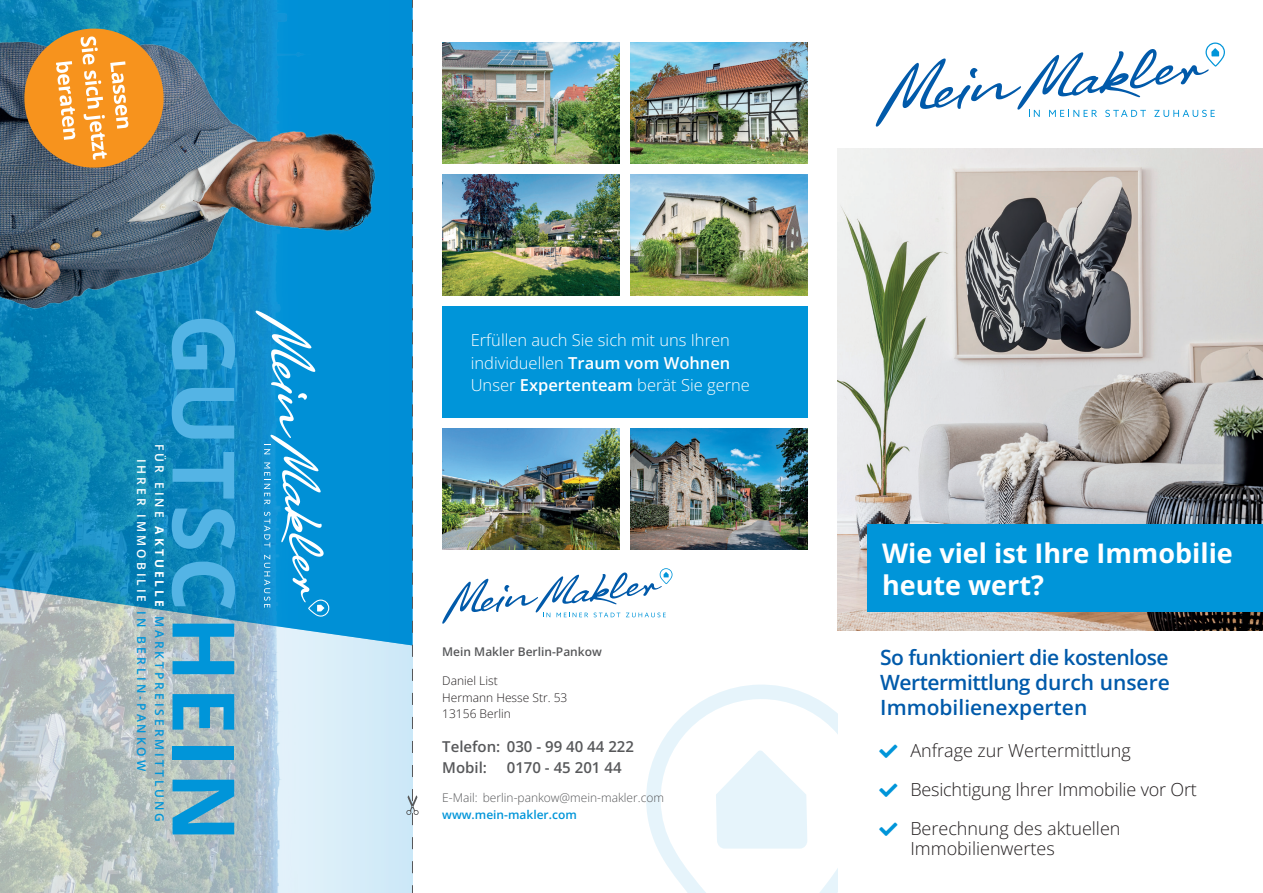
<style>
.page{position:relative;width:1263px;height:893px;background:#fff}
.page>*{position:absolute;margin:0;border:0;box-sizing:border-box;transform-origin:0 0}
.t1{font:700 86.4px "Open Sans";letter-spacing:.05em;color:#54b4e5}
.t2{font:700 27px/32.4px "Open Sans";color:#fff}
.t3{font:600 21px/25.2px "Open Sans";color:#015aaa;text-align:justify}
.t4{font:300 18px/39px "Open Sans";color:#231f20}
.t5{font:300 16.5px/22.5px "Open Sans";color:#fff}
.t6{font:600 15px/21px "Open Sans";color:#57585a}
.t7{font:600 12px/18px "Open Sans";letter-spacing:.25em;color:#0095d9}
.t8{font:300 12px/16.5px "Open Sans";color:#231f20}
.t9{font:300 12px "Open Sans";color:#57585a}
.t10{font:600 12px "Open Sans";color:#57585a}
.t11{font:600 12px "Open Sans";color:#0095d9}
.s1{color:#0095d9}
.s2{color:#fff}
.s3{font-weight:700;color:#fff}
.s4{font-weight:600}
</style>
<div class="page">
<svg style="left:646px;top:684px;width:192px;height:209px"></svg>
<img style="left:838px;top:149px;width:425px;height:482px">
<div style="left:442px;top:306px;width:366px;height:112px;background:#0095d9"></div>
<div style="left:867px;top:524px;width:396px;height:88px;background:#0095d9"></div>
<img style="left:630px;top:43px;width:178px;height:121px">
<img style="left:442px;top:174px;width:178px;height:122px">
<img style="left:630px;top:174px;width:178px;height:122px">
<img style="left:442px;top:43px;width:178px;height:121px">
<img style="left:442px;top:428px;width:178px;height:122px">
<img style="left:630px;top:428px;width:178px;height:122px">
<svg style="left:0;top:0;width:406px;height:587px;background:#0a89c1"></svg>
<svg style="left:0;top:587px;width:406px;height:306px;background:#b1c9d1"></svg>
<svg style="left:406px;top:0;width:13px;height:893px"></svg>
<img style="left:0;top:29px;width:391px;height:310px">
<svg style="left:876px;top:43px;width:349px;height:84px"></svg>
<svg style="left:442px;top:568px;width:230px;height:56px"></svg>
<svg style="left:256px;top:311px;width:73px;height:306px;background:#279fda"></svg>
<svg style="left:21px;top:25px;width:146px;height:146px;background:#c2914e"></svg>
<h1 class="t1" style="left:263px;top:314px;width:530px;rotate:90deg">GUTSC<span class="s1">HEIN</span></h1>
<p class="t7" style="left:169px;top:459px;width:365px;text-indent:-15px;rotate:90deg"><span class="s2">FÜR EINE</span> <span class="s3">AKTUELLE</span> MARKTPREISERMITTLUNG<br><span class="s2">IHRER IMMOBILIE</span> IN BERLIN-PANKOW</p>
<p class="t5" style="left:471px;top:328px;width:281px">Erfüllen auch Sie sich mit uns Ihren individuellen <span class="s4">Traum vom Wohnen<br></span>Unser <span class="s4">Expertenteam</span> berät Sie gerne</p>
<p class="t10" style="left:442px;top:643px;width:161px">Mein Makler Berlin-Pankow</p>
<p class="t8" style="left:442px;top:672px;width:127px">Daniel List<br>Hermann Hesse Str. 53<br>13156 Berlin</p>
<p class="t6" style="left:442px;top:736px;width:193px">Telefon: 030 - 99 40 44 222<br>Mobil:</p>
<p class="t6" style="left:507px;top:757px;width:116px">0170 - 45 201 44</p>
<p class="t9" style="left:442px;top:790px;width:223px">E-Mail: berlin-pankow@mein-makler.com</p>
<p class="t11" style="left:442px;top:806px;width:136px">www.mein-makler.com</p>
<h2 class="t2" style="left:882px;top:536px;width:352px">Wie viel ist Ihre Immobilie heute wert?</h2>
<p class="t3" style="left:880px;top:644px;width:291px">So funktioniert die kostenlose Wertermittlung durch unsere Immobilienexperten</p>
<p class="t4" style="left:910px;top:731px;width:288px">Anfrage zur Wertermittlung<br>Besichtigung Ihrer Immobilie vor Ort<br>Berechnung des aktuellen</p>
<p class="t4" style="left:910px;top:828px;width:146px">Immobilienwertes</p>
</div>
